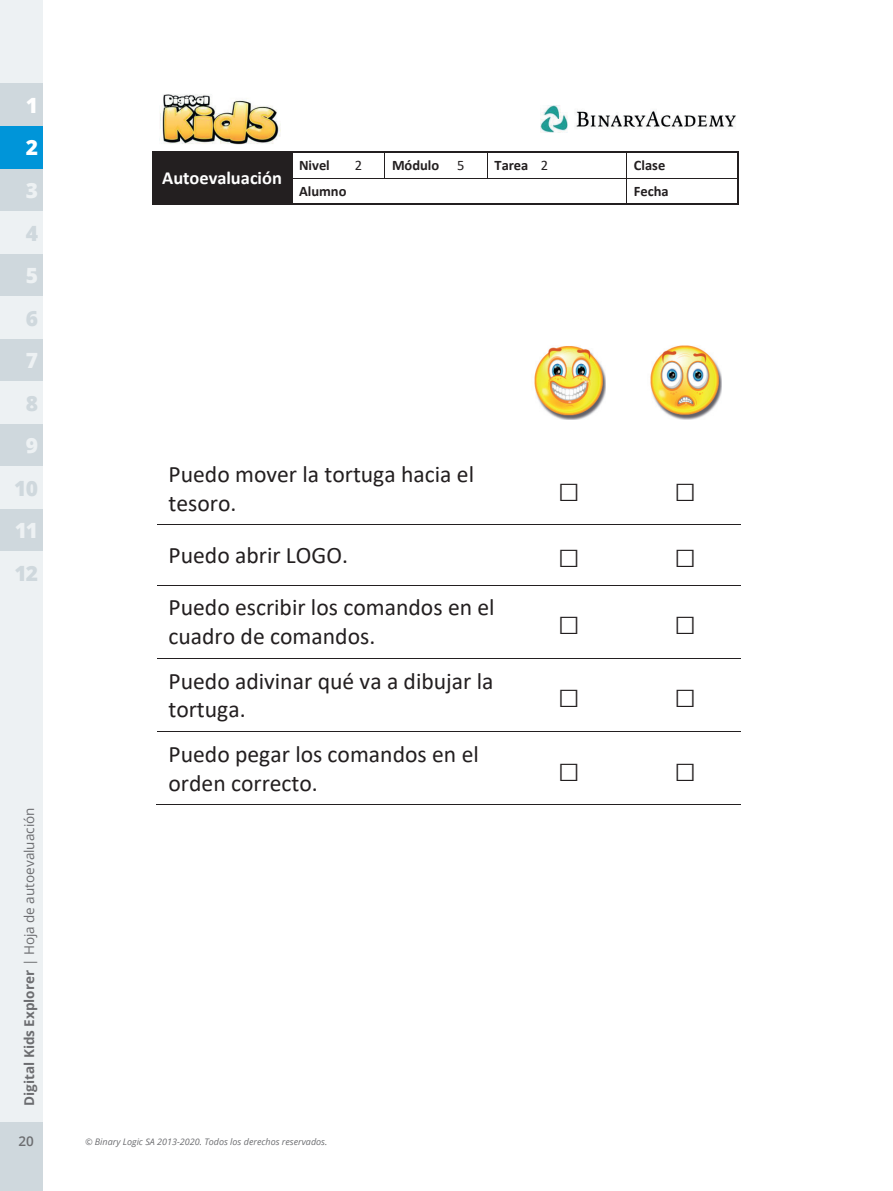
<style>
.page{position:relative;width:893px;height:1191px;background:#fff}
.page>*{position:absolute;margin:0;border:0;box-sizing:border-box;transform-origin:0 0}
.t1{font:36.75px "Calibri";color:#231f20}
.t2{font:23.7px/28.8px "Calibri";color:#231f20}
.t3{font:800 21px "Open Sans";color:#cfd8dd}
.t4{font:800 21px "Open Sans";color:#edf1f3}
.t5{font:800 21px "Open Sans";color:#fff}
.t6{font:700 18.45px "Calibri";color:#fff}
.t7{font:700 14.55px "Calibri";color:#231f20}
.t8{font:14.55px "Calibri";color:#231f20}
.t9{font:13.5px "Open Sans";color:#6c6d70}
.t10{font:600 13.5px "Open Sans";color:#6c6d70}
.t11{font:italic 9px "Open Sans";color:#6c6d70}
.s1{font-weight:700}
.s2{font-weight:400}
</style>
<div class="page">
<div style="left:152px;top:152px;width:139px;height:51px;background:#231f20"></div>
<hr style="left:152px;top:151px;width:139px;height:1px;background:#231f20">
<svg style="left:291px;top:151px;width:3px;height:5px"></svg>
<hr style="left:294px;top:151px;width:54px;height:1px;background:#231f20">
<hr style="left:349px;top:151px;width:36px;height:1px;background:#231f20">
<hr style="left:386px;top:151px;width:64px;height:1px;background:#231f20">
<hr style="left:451px;top:151px;width:36px;height:1px;background:#231f20">
<hr style="left:488px;top:151px;width:46px;height:1px;background:#231f20">
<hr style="left:535px;top:151px;width:91px;height:1px;background:#231f20">
<hr style="left:628px;top:151px;width:110px;height:1px;background:#231f20">
<hr style="left:291px;top:156px;width:2px;height:22px;background:#231f20">
<hr style="left:293px;top:178px;width:55px;height:1px;background:#231f20">
<hr style="left:348px;top:178px;width:37px;height:1px;background:#231f20">
<hr style="left:385px;top:178px;width:65px;height:1px;background:#231f20">
<hr style="left:451px;top:178px;width:36px;height:1px;background:#231f20">
<svg style="left:487px;top:151px;width:1px;height:28px"></svg>
<hr style="left:488px;top:178px;width:46px;height:1px;background:#231f20">
<hr style="left:534px;top:178px;width:92px;height:1px;background:#231f20">
<hr style="left:627px;top:178px;width:56px;height:1px;background:#231f20">
<hr style="left:683px;top:178px;width:55px;height:1px;background:#231f20">
<hr style="left:152px;top:203px;width:139px;height:2px;background:#231f20">
<hr style="left:291px;top:182px;width:2px;height:21px;background:#231f20">
<hr style="left:293px;top:203px;width:333px;height:2px;background:#231f20">
<svg style="left:626px;top:151px;width:2px;height:54px"></svg>
<hr style="left:628px;top:203px;width:55px;height:2px;background:#231f20">
<hr style="left:684px;top:203px;width:54px;height:2px;background:#231f20">
<svg style="left:738px;top:151px;width:1px;height:54px"></svg>
<img style="left:159px;top:94px;width:121px;height:51px">
<img style="left:541px;top:105px;width:195px;height:28px">
<hr style="left:157px;top:524px;width:352px;height:1px;background:#231f20">
<hr style="left:509px;top:524px;width:121px;height:1px;background:#231f20">
<hr style="left:630px;top:524px;width:111px;height:1px;background:#231f20">
<hr style="left:157px;top:585px;width:352px;height:1px;background:#231f20">
<hr style="left:509px;top:585px;width:121px;height:1px;background:#231f20">
<hr style="left:630px;top:585px;width:111px;height:1px;background:#231f20">
<hr style="left:157px;top:658px;width:352px;height:1px;background:#231f20">
<hr style="left:509px;top:658px;width:121px;height:1px;background:#231f20">
<hr style="left:630px;top:658px;width:111px;height:1px;background:#231f20">
<hr style="left:157px;top:731px;width:352px;height:1px;background:#231f20">
<hr style="left:509px;top:731px;width:121px;height:1px;background:#231f20">
<hr style="left:630px;top:731px;width:111px;height:1px;background:#231f20">
<hr style="left:156px;top:804px;width:353px;height:1px;background:#231f20">
<hr style="left:508px;top:804px;width:122px;height:1px;background:#231f20">
<hr style="left:629px;top:804px;width:112px;height:1px;background:#231f20">
<img style="left:534px;top:346px;width:72px;height:73px">
<img style="left:650px;top:345px;width:72px;height:74px">
<div style="left:0;top:0;width:43px;height:1191px;background:#edf1f3"></div>
<div style="left:0;top:84px;width:43px;height:42px;background:#cfd8dd"></div>
<div style="left:0;top:254px;width:43px;height:42px;background:#cfd8dd"></div>
<div style="left:0;top:424px;width:43px;height:42px;background:#cfd8dd"></div>
<div style="left:0;top:169px;width:43px;height:42px;background:#cfd8dd"></div>
<div style="left:0;top:339px;width:43px;height:42px;background:#cfd8dd"></div>
<div style="left:0;top:509px;width:43px;height:42px;background:#cfd8dd"></div>
<div style="left:0;top:1123px;width:43px;height:68px;background:#cfd8dd"></div>
<div style="left:0;top:126px;width:43px;height:43px;background:#0095d9"></div>
<p class="t5" style="left:26px;top:89px;width:14px">1</p>
<p class="t5" style="left:26px;top:132px;width:14px">2</p>
<p class="t4" style="left:26px;top:174px;width:14px">3</p>
<p class="t3" style="left:26px;top:217px;width:14px">4</p>
<p class="t4" style="left:26px;top:259px;width:14px">5</p>
<p class="t3" style="left:26px;top:302px;width:14px">6</p>
<p class="t4" style="left:26px;top:344px;width:14px">7</p>
<p class="t3" style="left:26px;top:387px;width:14px">8</p>
<p class="t4" style="left:26px;top:429px;width:14px">9</p>
<p class="t3" style="left:14px;top:472px;width:25px">10</p>
<p class="t4" style="left:15px;top:514px;width:25px">11</p>
<p class="t3" style="left:15px;top:557px;width:25px">12</p>
<p class="t9" style="left:20px;top:1106px;width:300px;rotate:-90deg"><span class="s1">Digital Kids Explorer</span> | Hoja de autoevaluación</p>
<p class="t6" style="left:162px;top:165px;width:121px">Autoevaluación</p>
<p class="t7" style="left:299px;top:155px;width:32px">Nivel</p>
<p class="t8" style="left:355px;top:155px;width:9px">2</p>
<p class="t7" style="left:392px;top:155px;width:74px">Módulo <span class="s2">5</span></p>
<p class="t7" style="left:494px;top:155px;width:55px">Tarea <span class="s2">2</span></p>
<p class="t7" style="left:634px;top:155px;width:33px">Clase</p>
<p class="t7" style="left:299px;top:181px;width:49px">Alumno</p>
<p class="t7" style="left:634px;top:181px;width:36px">Fecha</p>
<p class="t2" style="left:168px;top:459px;width:307px">Puedo mover la tortuga hacia el tesoro.</p>
<h1 class="t1" style="left:558px;top:463px;width:24px">□</h1>
<h1 class="t1" style="left:674px;top:463px;width:24px">□</h1>
<p class="t2" style="left:168px;top:540px;width:181px">Puedo abrir LOGO.</p>
<h1 class="t1" style="left:558px;top:529px;width:24px">□</h1>
<h1 class="t1" style="left:674px;top:529px;width:24px">□</h1>
<p class="t2" style="left:168px;top:592px;width:328px">Puedo escribir los comandos en el cuadro de comandos.</p>
<h1 class="t1" style="left:558px;top:596px;width:24px">□</h1>
<h1 class="t1" style="left:674px;top:596px;width:24px">□</h1>
<p class="t2" style="left:168px;top:665px;width:326px">Puedo adivinar qué va a dibujar la tortuga.</p>
<p class="t2" style="left:168px;top:739px;width:312px">Puedo pegar los comandos en el orden correcto.</p>
<h1 class="t1" style="left:558px;top:670px;width:24px">□</h1>
<h1 class="t1" style="left:674px;top:670px;width:24px">□</h1>
<h1 class="t1" style="left:558px;top:743px;width:24px">□</h1>
<h1 class="t1" style="left:674px;top:743px;width:24px">□</h1>
<p class="t10" style="left:19px;top:1131px;width:17px">20</p>
<p class="t11" style="left:85px;top:1135px;width:244px">© Binary Logic SA 2013-2020. Todos los derechos reservados.</p>
</div>
